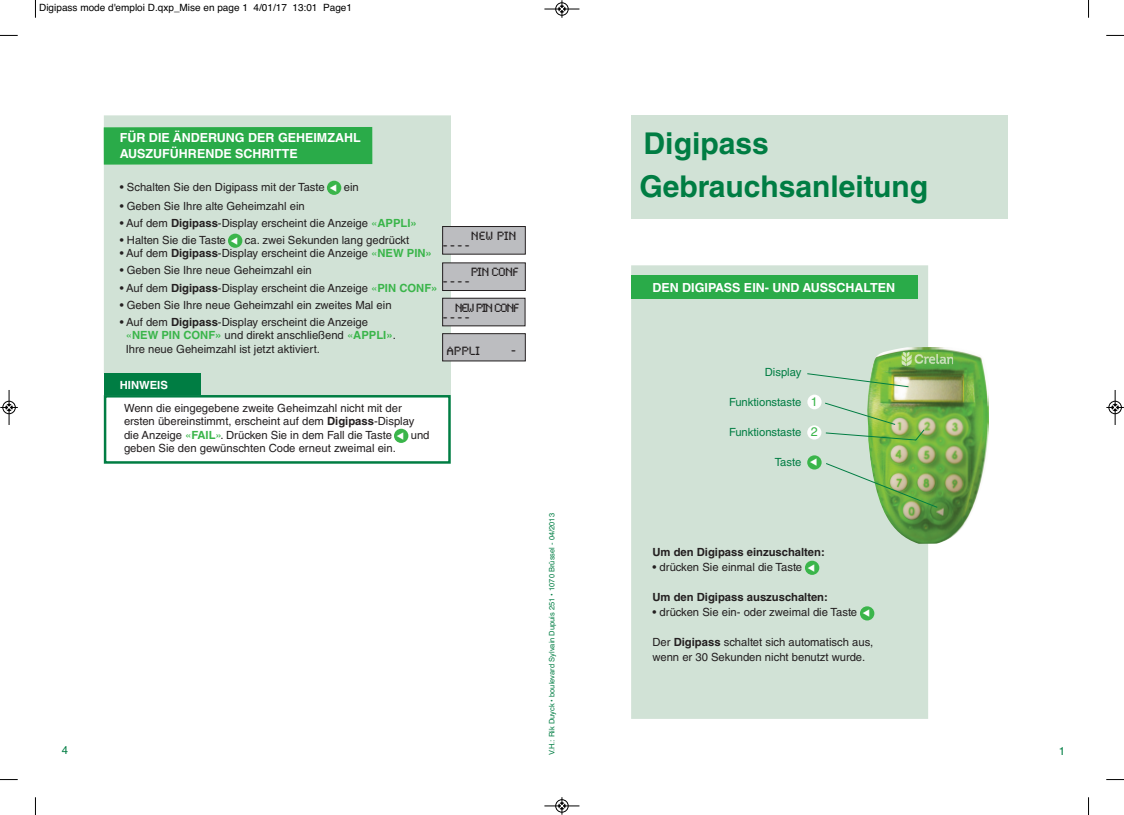
<style>
.page{position:relative;width:1124px;height:815px;background:#fff}
.page>*{position:absolute;margin:0;border:0;box-sizing:border-box;transform-origin:0 0}
.t1{font:700 30px/42.8px "Helvetica LT Std";color:#007d43}
.t2{font:700 12.5px/16.2px "Helvetica LT Std";color:#fff}
.t3{font:12.5px "Synchro LET";letter-spacing:-.05em;color:#231f20}
.t4{font:12.5px/10px "Synchro LET";letter-spacing:-.1em;color:#231f20}
.t5{font:12.5px "Helvetica";color:#3ab54a}
.t6{font:11.25px/13.5px "Helvetica LT Std";color:#231f20}
.t7{font:700 11.25px "Helvetica LT Std";color:#231f20}
.t8{font:11.25px "Helvetica LT Std";color:#007d43}
.t9{font:700 11.25px "Helvetica LT Std";color:#fff}
.t10{font:10px "Helvetica";color:#000}
.t11{font:8.12px "Hira Kaku Pro W6";color:#fff}
.t12{font:7.5px "Helvetica";color:#007d43}
.s1{font-weight:700}
.s2{color:#3ab54a}
.s3{font-weight:700;color:#3ab54a}
</style>
<div class="page">
<div style="left:631px;top:115px;width:375px;height:104px;background:#d1e2d6"></div>
<div style="left:631px;top:265px;width:297px;height:454px;background:#d1e2d6"></div>
<div style="left:631px;top:275px;width:286px;height:23px;background:#2aab49"></div>
<div style="left:807px;top:455px;width:14px;height:15px;background:#3ab54a;border-radius:50%"></div>
<div style="left:804px;top:561px;width:15px;height:14px;background:#3ab54a;border-radius:50%"></div>
<div style="left:859px;top:606px;width:15px;height:14px;background:#3ab54a;border-radius:50%"></div>
<div style="left:807px;top:395px;width:14px;height:14px;background:#fff;border-radius:50%"></div>
<div style="left:807px;top:425px;width:14px;height:15px;background:#fff;border-radius:50%"></div>
<div style="left:104px;top:115px;width:347px;height:280px;background:#d1e2d6"></div>
<div style="left:104px;top:374px;width:97px;height:21px;background:#007d43"></div>
<div style="left:104px;top:127px;width:268px;height:38px;background:#2aab49"></div>
<div style="left:104px;top:395px;width:346px;height:69px;border:2px solid #007d43"></div>
<div style="left:327px;top:181px;width:14px;height:14px;background:#3ab54a;border-radius:50%"></div>
<div style="left:394px;top:429px;width:14px;height:14px;background:#3ab54a;border-radius:50%"></div>
<div style="left:443px;top:334px;width:82px;height:27px;background:#bcbdc0"></div>
<div style="left:442px;top:333px;width:83px;height:28px;border:1px solid #231f20"></div>
<div style="left:443px;top:299px;width:81px;height:27px;background:#bcbdc0"></div>
<div style="left:442px;top:298px;width:83px;height:28px;border:1px solid #231f20"></div>
<div style="left:443px;top:263px;width:82px;height:27px;background:#bcbdc0"></div>
<div style="left:442px;top:263px;width:83px;height:28px;border:1px solid #231f20"></div>
<div style="left:443px;top:227px;width:82px;height:27px;background:#bcbdc0"></div>
<div style="left:442px;top:226px;width:83px;height:28px;border:1px solid #231f20"></div>
<div style="left:228px;top:234px;width:14px;height:14px;background:#3ab54a;border-radius:50%"></div>
<img style="left:867px;top:347px;width:121px;height:197px">
<svg style="left:806px;top:373px;width:103px;height:15px;background:#b2d1a6"></svg>
<svg style="left:824px;top:462px;width:114px;height:47px;background:#9fc48a"></svg>
<svg style="left:823px;top:402px;width:102px;height:40px;background:#a4c789"></svg>
<img style="left:901px;top:352px;width:52px;height:14px">
<svg style="left:35px;top:0;width:1px;height:18px"></svg>
<svg style="left:0;top:35px;width:18px;height:1px"></svg>
<svg style="left:1088px;top:0;width:1px;height:18px"></svg>
<svg style="left:1106px;top:35px;width:17px;height:1px"></svg>
<svg style="left:35px;top:797px;width:1px;height:18px"></svg>
<svg style="left:0;top:779px;width:18px;height:1px"></svg>
<svg style="left:1088px;top:797px;width:1px;height:18px"></svg>
<svg style="left:1106px;top:779px;width:17px;height:1px"></svg>
<div style="left:555px;top:2px;width:13px;height:14px;border:1px solid #fff;border-radius:50%"></div>
<hr style="left:544px;top:9px;width:35px;height:1px;background:#000">
<div style="left:555px;top:3px;width:13px;height:12px;border:1px solid #000;border-radius:50%"></div>
<svg style="left:558px;top:0;width:7px;height:18px"></svg>
<div style="left:555px;top:799px;width:13px;height:14px;border:1px solid #fff;border-radius:50%"></div>
<hr style="left:544px;top:806px;width:35px;height:1px;background:#000">
<div style="left:555px;top:799px;width:13px;height:13px;border:1px solid #000;border-radius:50%"></div>
<svg style="left:558px;top:797px;width:7px;height:18px"></svg>
<div style="left:2px;top:401px;width:14px;height:13px;border:1px solid #fff;border-radius:50%"></div>
<hr style="left:9px;top:390px;width:1px;height:35px;background:#000">
<div style="left:3px;top:401px;width:12px;height:13px;border:1px solid #000;border-radius:50%"></div>
<svg style="left:0;top:404px;width:18px;height:7px"></svg>
<hr style="left:1114px;top:390px;width:1px;height:35px;background:#000">
<div style="left:1108px;top:401px;width:13px;height:13px;border:1px solid #000;border-radius:50%"></div>
<svg style="left:1106px;top:404px;width:17px;height:7px"></svg>
<p class="t10" style="left:39px;top:2px;width:314px">Digipass mode d'emploi D.qxp_Mise en page 1 4/01/17 13:01 Page1</p>
<p class="t2" style="left:120px;top:131px;width:242px">FÜR DIE ÄNDERUNG DER GEHEIMZAHL<br>AUSZUFÜHRENDE SCHRITTE</p>
<p class="t6" style="left:120px;top:181px;width:240px">• Schalten Sie den Digipass mit der Taste &lt; ein</p>
<p class="t6" style="left:120px;top:200px;width:186px">• Geben Sie Ihre alte Geheimzahl ein</p>
<p class="t6" style="left:120px;top:217px;width:298px">• Auf dem <span class="s1">Digipass</span>-Display erscheint die Anzeige <span class="s2">«</span><span class="s3">APPLI»</span></p>
<p class="t6" style="left:120px;top:234px;width:291px">• Halten Sie die Taste &lt; ca. zwei Sekunden lang gedrückt</p>
<p class="t6" style="left:120px;top:248px;width:313px">• Auf dem <span class="s1">Digipass</span>-Display erscheint die Anzeige <span class="s2">«</span><span class="s3">NEW PIN»</span></p>
<p class="t6" style="left:120px;top:265px;width:193px">• Geben Sie Ihre neue Geheimzahl ein</p>
<p class="t6" style="left:120px;top:282px;width:319px">• Auf dem <span class="s1">Digipass</span>-Display erscheint die Anzeige <span class="s2">«</span><span class="s3">PIN CONF»</span></p>
<p class="t6" style="left:120px;top:299px;width:273px">• Geben Sie Ihre neue Geheimzahl ein zweites Mal ein</p>
<p class="t6" style="left:126px;top:316px;width:271px;text-indent:-6px">• Auf dem <span class="s1">Digipass</span>-Display erscheint die Anzeige <span class="s2">«</span><span class="s3">NEW PIN CONF»</span> und direkt anschließend <span class="s2">«</span><span class="s3">APPLI»</span>.<br>Ihre neue Geheimzahl ist jetzt aktiviert.</p>
<p class="t9" style="left:120px;top:381px;width:50px">HINWEIS</p>
<p class="t6" style="left:124px;top:402px;width:292px">Wenn die eingegebene zweite Geheimzahl nicht mit der ersten übereinstimmt, erscheint auf dem <span class="s1">Digipass</span>-Display die Anzeige <span class="s2">«</span><span class="s3">FAIL</span><span class="s2">»</span>. Drücken Sie in dem Fall die Taste</p>
<p class="t11" style="left:341px;top:184px;width:10px;rotate:90deg">▼</p>
<p class="t3" style="left:470px;top:228px;width:47px">NEW PIN</p>
<p class="t11" style="left:242px;top:237px;width:10px;rotate:90deg">▼</p>
<p class="t3" style="left:443px;top:238px;width:28px">----</p>
<p class="t3" style="left:470px;top:265px;width:49px">PIN CONF</p>
<p class="t3" style="left:443px;top:275px;width:28px">----</p>
<p class="t4" style="left:443px;top:302px;width:78px;text-indent:12px">NEW PIN CONF ----</p>
<p class="t3" style="left:446px;top:343px;width:35px">APPLI</p>
<p class="t3" style="left:511px;top:343px;width:6px">-</p>
<p class="t6" style="left:411px;top:429px;width:20px">und</p>
<p class="t11" style="left:408px;top:432px;width:10px;rotate:90deg">▼</p>
<p class="t6" style="left:124px;top:442px;width:273px">geben Sie den gewünschten Code erneut zweimal ein.</p>
<h1 class="t1" style="left:639px;top:125px;width:290px">Digipass<br>Gebrauchsanleitung</h1>
<p class="t2" style="left:652px;top:281px;width:244px">DEN DIGIPASS EIN- UND AUSSCHALTEN</p>
<p class="t8" style="left:764px;top:368px;width:38px">Display</p>
<p class="t8" style="left:729px;top:398px;width:74px">Funktionstaste</p>
<p class="t8" style="left:729px;top:428px;width:74px">Funktionstaste</p>
<p class="t8" style="left:774px;top:458px;width:28px">Taste</p>
<p class="t5" style="left:810px;top:394px;width:8px">1</p>
<p class="t5" style="left:810px;top:425px;width:8px">2</p>
<p class="t11" style="left:821px;top:458px;width:10px;rotate:90deg">▼</p>
<p class="t12" style="left:547px;top:755px;width:244px;rotate:-90deg">V.H.: Rik Duyck • boulevard Sylvain Dupuis 251 • 1070 Brüssel - 04/2013</p>
<p class="t7" style="left:652px;top:548px;width:174px">Um den Digipass einzuschalten:</p>
<p class="t6" style="left:652px;top:562px;width:151px">• drücken Sie einmal die Taste</p>
<p class="t7" style="left:652px;top:593px;width:177px">Um den Digipass auszuschalten:</p>
<p class="t6" style="left:652px;top:607px;width:206px">• drücken Sie ein- oder zweimal die Taste</p>
<p class="t6" style="left:652px;top:636px;width:222px;line-height:15px">Der <span class="s1">Digipass</span> schaltet sich automatisch aus, wenn er 30 Sekunden nicht benutzt wurde.</p>
<p class="t11" style="left:818px;top:564px;width:10px;rotate:90deg">▼</p>
<p class="t11" style="left:873px;top:609px;width:10px;rotate:90deg">▼</p>
<p class="t8" style="left:62px;top:746px;width:8px">4</p>
<p class="t8" style="left:1058px;top:747px;width:8px">1</p>
</div>
